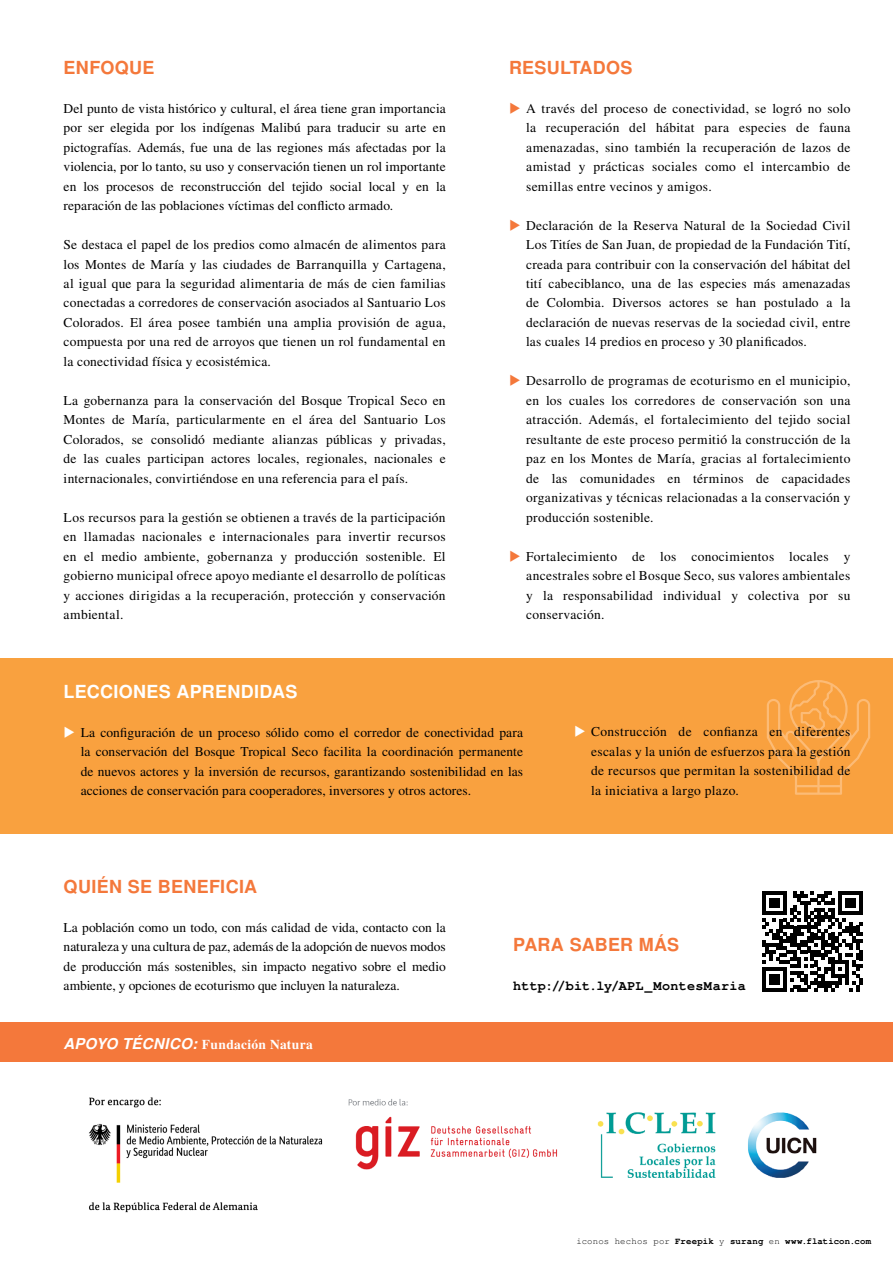
<style>
.page{position:relative;width:893px;height:1263px;background:#fff}
.page>*{position:absolute;margin:0;border:0;box-sizing:border-box;transform-origin:0 0}
.t1{font:700 18px "Free Sans";letter-spacing:.015em;color:#f4783b}
.t2{font:700 18px "Free Sans";letter-spacing:.015em;color:#fff}
.t3{font:13.5px/19.5px "Free Serif";letter-spacing:.015em;color:#000;text-align:justify}
.t4{font:700 13.5px "Free Mono";letter-spacing:.015em;color:#000}
.t5{font:700 13.5px "Free Serif";letter-spacing:.025em;color:#fff}
.t6{font:700 9px "Free Mono";letter-spacing:.02em;color:#000}
.s1{color:#f4783b}
.s2{color:#fff}
.s3{font-family:"Free Sans";font-style:italic;font-size:15px}
.s4{font-weight:400}
</style>
<div class="page">
<div style="left:0;top:1023px;width:893px;height:39px;background:#f4783b"></div>
<img style="left:89px;top:1097px;width:728px;height:116px">
<div style="left:0;top:659px;width:893px;height:175px;background:#f9a13f"></div>
<svg style="left:766px;top:680px;width:105px;height:115px"></svg>
<svg style="left:762px;top:891px;width:101px;height:101px"></svg>
<h1 class="t1" style="left:64px;top:54px;width:92px">ENFOQUE</h1>
<p class="t3" style="left:64px;top:98px;width:384px">Del punto de vista histórico y cultural, el área tiene gran importancia por ser elegida por los indígenas Malibú para traducir su arte en pictografías. Además, fue una de las regiones más afectadas por la violencia, por lo tanto, su uso y conservación tienen un rol importante en los procesos de reconstrucción del tejido social local y en la reparación de las poblaciones víctimas del conflicto armado.</p>
<p class="t3" style="left:64px;top:235px;width:384px">Se destaca el papel de los predios como almacén de alimentos para los Montes de María y las ciudades de Barranquilla y Cartagena, al igual que para la seguridad alimentaria de más de cien familias conectadas a corredores de conservación asociados al Santuario Los Colorados. El área posee también una amplia provisión de agua, compuesta por una red de arroyos que tienen un rol fundamental en la conectividad física y ecosistémica.</p>
<p class="t3" style="left:64px;top:391px;width:384px">La gobernanza para la conservación del Bosque Tropical Seco en Montes de María, particularmente en el área del Santuario Los Colorados, se consolidó mediante alianzas públicas y privadas, de las cuales participan actores locales, regionales, nacionales e internacionales, convirtiéndose en una referencia para el país.</p>
<p class="t3" style="left:64px;top:508px;width:384px">Los recursos para la gestión se obtienen a través de la participación en llamadas nacionales e internacionales para invertir recursos en el medio ambiente, gobernanza y producción sostenible. El gobierno municipal ofrece apoyo mediante el desarrollo de políticas y acciones dirigidas a la recuperación, protección y conservación ambiental.</p>
<h1 class="t1" style="left:509px;top:54px;width:125px">RESULTADOS</h1>
<p class="t3" style="left:526px;top:98px;width:326px;text-indent:-17px"><span class="s1">▶</span> A través del proceso de conectividad, se logró no solo la recuperación del hábitat para especies de fauna amenazadas, sino también la recuperación de lazos de amistad y prácticas sociales como el intercambio de semillas entre vecinos y amigos.</p>
<p class="t3" style="left:526px;top:215px;width:326px;text-indent:-17px"><span class="s1">▶</span> Declaración de la Reserva Natural de la Sociedad Civil Los Titíes de San Juan, de propiedad de la Fundación Tití, creada para contribuir con la conservación del hábitat del tití cabeciblanco, una de las especies más amenazadas de Colombia. Diversos actores se han postulado a la declaración de nuevas reservas de la sociedad civil, entre las cuales 14 predios en proceso y 30 planificados.</p>
<p class="t3" style="left:526px;top:371px;width:326px;text-indent:-17px"><span class="s1">▶</span> Desarrollo de programas de ecoturismo en el municipio, en los cuales los corredores de conservación son una atracción. Además, el fortalecimiento del tejido social resultante de este proceso permitió la construcción de la paz en los Montes de María, gracias al fortalecimiento de las comunidades en términos de capacidades organizativas y técnicas relacionadas a la conservación y producción sostenible.</p>
<p class="t3" style="left:526px;top:546px;width:326px;text-indent:-17px"><span class="s1">▶</span> Fortalecimiento de los conocimientos locales y ancestrales sobre el Bosque Seco, sus valores ambientales y la responsabilidad individual y colectiva por su conservación.</p>
<h1 class="t2" style="left:64px;top:678px;width:235px">LECCIONES APRENDIDAS</h1>
<p class="t3" style="left:81px;top:722px;width:444px;text-indent:-17px"><span class="s2">▶</span> La configuración de un proceso sólido como el corredor de conectividad para la conservación del Bosque Tropical Seco facilita la coordinación permanente de nuevos actores y la inversión de recursos, garantizando sostenibilidad en las acciones de conservación para cooperadores, inversores y otros actores.</p>
<p class="t3" style="left:591px;top:722px;width:261px;text-indent:-17px"><span class="s2">▶</span> Construcción de confianza en diferentes escalas y la unión de esfuerzos para la gestión de recursos que permitan la sostenibilidad de la iniciativa a largo plazo.</p>
<h1 class="t1" style="left:64px;top:873px;width:195px">QUIÉN SE BENEFICIA</h1>
<p class="t3" style="left:64px;top:917px;width:384px">La población como un todo, con más calidad de vida, contacto con la naturaleza y una cultura de paz, además de la adopción de nuevos modos de producción más sostenibles, sin impacto negativo sobre el medio ambiente, y opciones de ecoturismo que incluyen la naturaleza.</p>
<p class="t5" style="left:64px;top:1036px;width:251px"><span class="s3">APOYO TÉCNICO:</span> Fundación Natura</p>
<h1 class="t1" style="left:513px;top:932px;width:167px">PARA SABER MÁS</h1>
<p class="t4" style="left:513px;top:979px;width:234px">http://bit.ly/APL_MontesMaria</p>
<p class="t6" style="left:576px;top:1236px;width:296px"><span class="s4">iconos hechos por</span> Freepik <span class="s4">y</span> surang <span class="s4">en</span> www.flaticon.com</p>
</div>
